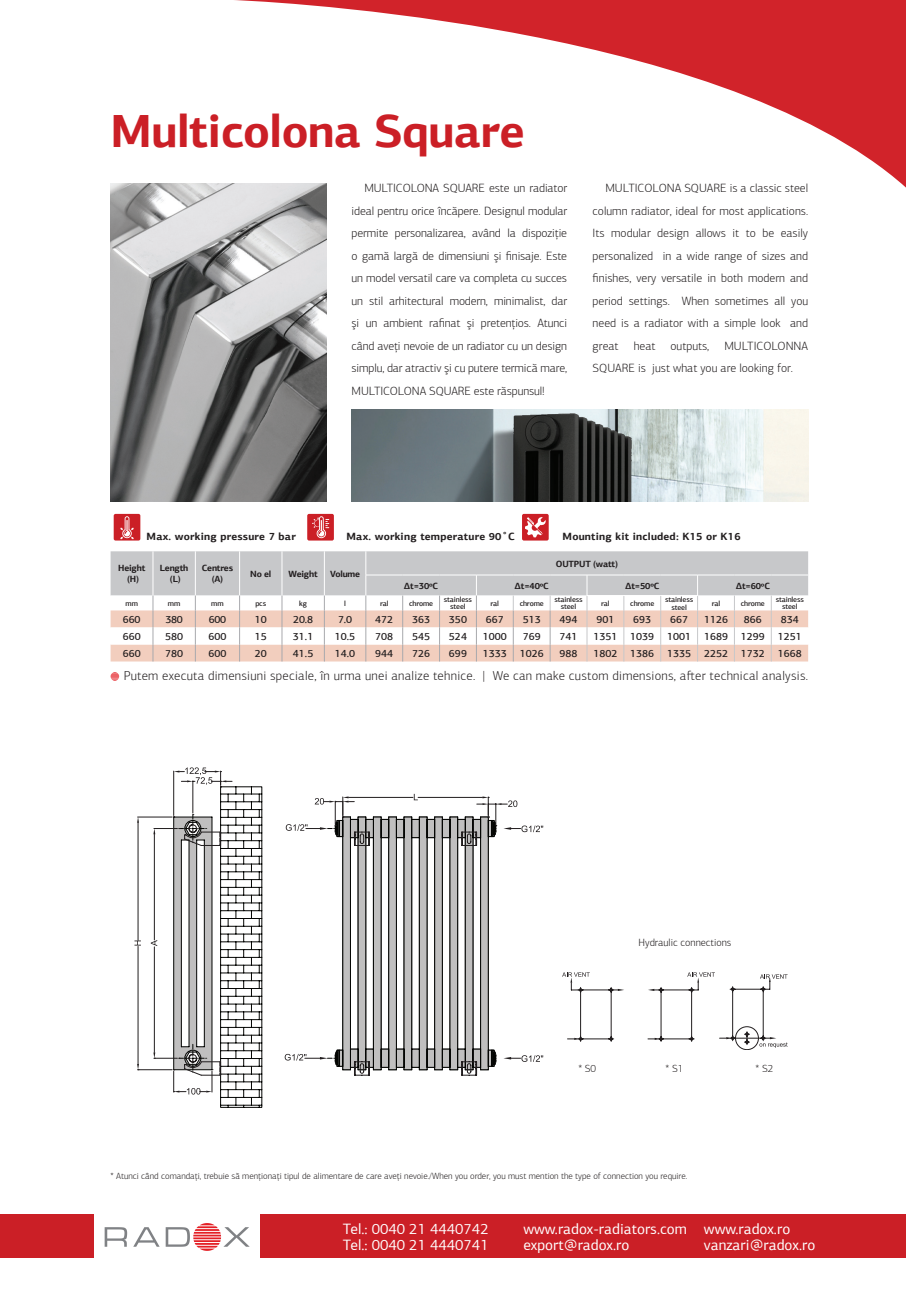
<style>
.page{position:relative;width:906px;height:1289px;background:#fff}
.page>*{position:absolute;margin:0;border:0;box-sizing:border-box;transform-origin:0 0}
.t1{font:700 46.5px "PF Agora Sans Pro";letter-spacing:-.01em;color:#cb1f26}
.t2{font:15px/16.5px "PF Agora Sans Pro";color:#fff}
.text_bodii{font:300 12.9px "PF Agora Sans Pro";letter-spacing:.02em;color:#231f20}
.t3{font:300 12px/22.5px "PF Agora Sans Pro";color:#231f20;text-align:justify}
.t4{font:500 10.5px "PF Agora Sans Pro";color:#231f20}
.text_bodii-2{font:700 10.5px "PF Agora Sans Pro";letter-spacing:.02em;color:#231f20}
.text_bodii-3{font:300 10.5px "PF Agora Sans Pro";color:#231f20}
.t5{font:300 9px "PF Agora Sans Pro";color:#231f20}
.t6{font:700 9px/10.8px "PF Agora Sans Pro";letter-spacing:-.02em;color:#231f20;text-align:center}
.t7{font:500 7.5px/7.2px "PF Agora Sans Pro";letter-spacing:-.02em;color:#231f20;text-align:center}
</style>
<div class="page">
<svg style="left:522px;top:514px;width:27px;height:26px"></svg>
<svg style="left:307px;top:514px;width:27px;height:26px"></svg>
<svg style="left:114px;top:514px;width:26px;height:26px"></svg>
<img style="left:111px;top:183px;width:215px;height:319px">
<svg style="left:111px;top:551px;width:697px;height:110px"></svg>
<hr style="left:587px;top:595px;width:37px;height:1px;background:#fff">
<hr style="left:624px;top:595px;width:36px;height:1px;background:#fff">
<hr style="left:660px;top:595px;width:38px;height:1px;background:#fff">
<img style="left:351px;top:409px;width:457px;height:92px">
<svg style="left:154px;top:828px;width:323px;height:247px"></svg>
<svg style="left:151px;top:940px;width:6px;height:6px"></svg>
<hr style="left:138px;top:816px;width:34px;height:1px;background:#211d1e">
<hr style="left:138px;top:1069px;width:34px;height:1px;background:#211d1e">
<hr style="left:138px;top:822px;width:1px;height:118px;background:#211d1e">
<hr style="left:138px;top:946px;width:1px;height:117px;background:#211d1e">
<svg style="left:134px;top:940px;width:7px;height:5px"></svg>
<svg style="left:137px;top:1063px;width:2px;height:7px"></svg>
<svg style="left:173px;top:767px;width:89px;height:340px"></svg>
<svg style="left:285px;top:793px;width:258px;height:276px"></svg>
<svg style="left:562px;top:972px;width:225px;height:77px"></svg>
<svg style="left:111px;top:672px;width:8px;height:8px"></svg>
<div style="left:261px;top:1214px;width:645px;height:43px;background:#cb1f26"></div>
<div style="left:0;top:1214px;width:94px;height:43px;background:#cb1f26"></div>
<svg style="left:233px;top:0;width:673px;height:188px"></svg>
<svg style="left:105px;top:1223px;width:145px;height:27px"></svg>
<p class="t1" style="left:111px;top:101px;width:415px">Multicolona Square</p>
<p class="t3" style="left:351px;top:177px;width:217px;text-indent:13px">MULTICOLONA SQUARE este un radiator ideal pentru orice încăpere. Designul modular permite personalizarea, având la dispoziţie o gamă largă de dimensiuni şi finisaje. Este un model versatil care va completa cu succes un stil arhitectural modern, minimalist, dar şi un ambient rafinat şi pretenţios. Atunci când aveţi nevoie de un radiator cu un design simplu, dar atractiv şi cu putere termică mare, MULTICOLONA SQUARE este răspunsul!</p>
<p class="t3" style="left:592px;top:177px;width:217px;text-indent:13px">MULTICOLONA SQUARE is a classic steel column radiator, ideal for most applications.<br>Its modular design allows it to be easily personalized in a wide range of sizes and finishes, very versatile in both modern and period settings. When sometimes all you need is a radiator with a simple look and great</p>
<p class="t3" style="left:633px;top:335px;width:23px">heat</p>
<p class="t3" style="left:670px;top:335px;width:40px">outputs,</p>
<p class="t3" style="left:592px;top:335px;width:217px;text-indent:132px">MULTICOLONNA<br>SQUARE is just what you are looking for.</p>
<p class="text_bodii-2" style="left:147px;top:529px;width:151px">Max. working pressure 7 bar</p>
<p class="text_bodii-2" style="left:346px;top:529px;width:170px">Max. working temperature 90˚C</p>
<p class="text_bodii-2" style="left:562px;top:529px;width:180px">Mounting kit included: K15 or K16</p>
<p class="t6" style="left:118px;top:563px;width:29px">Height (H)</p>
<p class="t6" style="left:160px;top:563px;width:30px">Length (L)</p>
<p class="t6" style="left:202px;top:563px;width:33px">Centres</p>
<p class="t6" style="left:212px;top:573px;width:13px">(A)</p>
<p class="t6" style="left:250px;top:568px;width:23px">No el</p>
<p class="t6" style="left:289px;top:568px;width:31px">Weight</p>
<p class="t6" style="left:330px;top:568px;width:31px">Volume</p>
<p class="t6" style="left:556px;top:558px;width:64px">OUTPUT (watt)</p>
<p class="t6" style="left:404px;top:580px;width:36px">Δt=30ºC</p>
<p class="t6" style="left:514px;top:580px;width:36px">Δt=40ºC</p>
<p class="t6" style="left:625px;top:580px;width:36px">Δt=50ºC</p>
<p class="t6" style="left:735px;top:580px;width:36px">Δt=60ºC</p>
<p class="t7" style="left:126px;top:599px;width:14px">mm</p>
<p class="t7" style="left:168px;top:599px;width:14px">mm</p>
<p class="t7" style="left:211px;top:599px;width:14px">mm</p>
<p class="t7" style="left:255px;top:599px;width:12px">pcs</p>
<p class="t7" style="left:299px;top:599px;width:9px">kg</p>
<p class="t7" style="left:344px;top:599px;width:3px">l</p>
<p class="t7" style="left:380px;top:599px;width:10px">ral</p>
<p class="t7" style="left:409px;top:599px;width:25px">chrome</p>
<p class="t7" style="left:444px;top:596px;width:30px">stainless steel</p>
<p class="t7" style="left:490px;top:599px;width:10px">ral</p>
<p class="t7" style="left:520px;top:599px;width:25px">chrome</p>
<p class="t7" style="left:554px;top:596px;width:30px">stainless steel</p>
<p class="t7" style="left:601px;top:599px;width:10px">ral</p>
<p class="t7" style="left:630px;top:599px;width:25px">chrome</p>
<p class="t7" style="left:665px;top:596px;width:30px">stainless steel</p>
<p class="t7" style="left:711px;top:599px;width:10px">ral</p>
<p class="t7" style="left:741px;top:599px;width:25px">chrome</p>
<p class="t7" style="left:775px;top:596px;width:30px">stainless steel</p>
<p class="t4" style="left:123px;top:613px;width:19px">660</p>
<p class="t4" style="left:165px;top:613px;width:19px">380</p>
<p class="t4" style="left:209px;top:613px;width:19px">600</p>
<p class="t4" style="left:255px;top:613px;width:13px">10</p>
<p class="t4" style="left:293px;top:613px;width:21px">20.8</p>
<p class="t4" style="left:338px;top:613px;width:15px">7.0</p>
<p class="t4" style="left:375px;top:613px;width:20px">472</p>
<p class="t4" style="left:412px;top:613px;width:20px">363</p>
<p class="t4" style="left:449px;top:613px;width:20px">350</p>
<p class="t4" style="left:486px;top:613px;width:20px">667</p>
<p class="t4" style="left:523px;top:613px;width:20px">513</p>
<p class="t4" style="left:559px;top:613px;width:20px">494</p>
<p class="t4" style="left:596px;top:613px;width:20px">901</p>
<p class="t4" style="left:633px;top:613px;width:20px">693</p>
<p class="t4" style="left:670px;top:613px;width:20px">667</p>
<p class="t4" style="left:704px;top:613px;width:26px">1126</p>
<p class="t4" style="left:744px;top:613px;width:20px">866</p>
<p class="t4" style="left:780px;top:613px;width:20px">834</p>
<p class="t4" style="left:123px;top:630px;width:20px">660</p>
<p class="t4" style="left:165px;top:630px;width:20px">580</p>
<p class="t4" style="left:208px;top:630px;width:20px">600</p>
<p class="t4" style="left:255px;top:630px;width:14px">15</p>
<p class="t4" style="left:293px;top:630px;width:22px">31.1</p>
<p class="t4" style="left:335px;top:630px;width:22px">10.5</p>
<p class="t4" style="left:375px;top:630px;width:20px">708</p>
<p class="t4" style="left:412px;top:630px;width:20px">545</p>
<p class="t4" style="left:449px;top:630px;width:20px">524</p>
<p class="t4" style="left:483px;top:630px;width:26px">1000</p>
<p class="t4" style="left:523px;top:630px;width:20px">769</p>
<p class="t4" style="left:559px;top:630px;width:20px">741</p>
<p class="t4" style="left:593px;top:630px;width:26px">1351</p>
<p class="t4" style="left:630px;top:630px;width:26px">1039</p>
<p class="t4" style="left:667px;top:630px;width:26px">1001</p>
<p class="t4" style="left:704px;top:630px;width:26px">1689</p>
<p class="t4" style="left:741px;top:630px;width:26px">1299</p>
<p class="t4" style="left:777px;top:630px;width:26px">1251</p>
<p class="t4" style="left:123px;top:647px;width:20px">660</p>
<p class="t4" style="left:165px;top:647px;width:20px">780</p>
<p class="t4" style="left:208px;top:647px;width:20px">600</p>
<p class="t4" style="left:255px;top:647px;width:14px">20</p>
<p class="t4" style="left:293px;top:647px;width:22px">41.5</p>
<p class="t4" style="left:335px;top:647px;width:22px">14.0</p>
<p class="t4" style="left:375px;top:647px;width:20px">944</p>
<p class="t4" style="left:412px;top:647px;width:20px">726</p>
<p class="t4" style="left:449px;top:647px;width:20px">699</p>
<p class="t4" style="left:483px;top:647px;width:26px">1333</p>
<p class="t4" style="left:520px;top:647px;width:26px">1026</p>
<p class="t4" style="left:559px;top:647px;width:20px">988</p>
<p class="t4" style="left:593px;top:647px;width:26px">1802</p>
<p class="t4" style="left:630px;top:647px;width:26px">1386</p>
<p class="t4" style="left:667px;top:647px;width:26px">1335</p>
<p class="t4" style="left:704px;top:647px;width:26px">2252</p>
<p class="t4" style="left:741px;top:647px;width:26px">1732</p>
<p class="t4" style="left:777px;top:647px;width:26px">1668</p>
<p class="text_bodii" style="left:124px;top:668px;width:686px">Putem executa dimensiuni speciale, în urma unei analize tehnice. | We can make custom dimensions, after technical analysis.</p>
<p class="text_bodii-3" style="left:638px;top:936px;width:94px">Hydraulic connections</p>
<p class="text_bodii-3" style="left:578px;top:1062px;width:19px">* S0</p>
<p class="text_bodii-3" style="left:665px;top:1062px;width:19px">* S1</p>
<p class="text_bodii-3" style="left:755px;top:1062px;width:19px">* S2</p>
<p class="t5" style="left:111px;top:1170px;width:578px">* Atunci când comandaţi, trebuie să menţionaţi tipul de alimentare de care aveţi nevoie./When you order, you must mention the type of connection you require.</p>
<p class="t2" style="left:343px;top:1220px;width:147px">Tel.: 0040 21 4440742<br>Tel.: 0040 21 4440741</p>
<p class="t2" style="left:523px;top:1220px;width:165px">www.radox-radiators.com export@radox.ro</p>
<p class="t2" style="left:704px;top:1220px;width:113px">www.radox.ro vanzari@radox.ro</p>
</div>
